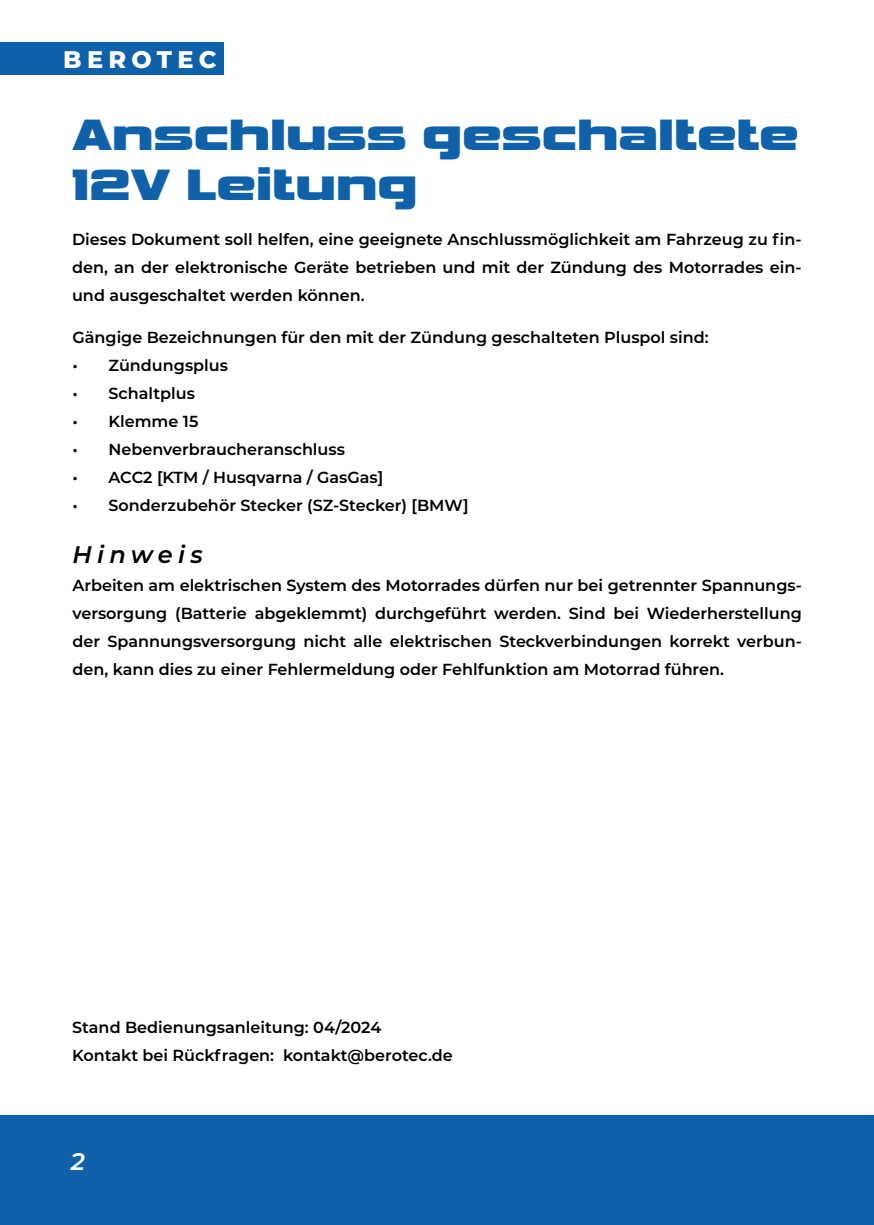
<style>
.page{position:relative;width:874px;height:1225px;background:#fff}
.page>*{position:absolute;margin:0;border:0;box-sizing:border-box;transform-origin:0 0}
.t1{font:700 46px/50px "Vipnagorgialla Rg";color:#0f61a9}
.t2{font:800 24px "Montserrat";letter-spacing:.22em;color:#fff}
.t3{font:italic 600 24px "Montserrat";letter-spacing:.22em;color:#000}
.t4{font:italic 600 24px "Montserrat";color:#fdfdfd}
.t5{font:600 16px/28px "Montserrat";color:#000;text-align:justify}
</style>
<div class="page">
<div style="left:0;top:1115px;width:873px;height:110px;background:#0f61a9"></div>
<div style="left:0;top:43px;width:223px;height:32px;background:#0f61a9"></div>
<h2 class="t2" style="left:63px;top:41px;width:155px">BEROTEC</h2>
<h1 class="t1" style="left:72px;top:106px;width:727px">Anschluss geschaltete<br>12V Leitung</h1>
<p class="t5" style="left:72px;top:224px;width:730px">Dieses Dokument soll helfen, eine geeignete Anschlussmöglichkeit am Fahrzeug zu fin&shy;den, an der elektronische Geräte betrieben und mit der Zündung des Motorrades ein&shy;und ausgeschaltet werden können.</p>
<p class="t5" style="left:72px;top:322px;width:637px">Gängige Bezeichnungen für den mit der Zündung geschalteten Pluspol sind:</p>
<p class="t5" style="left:72px;top:350px;width:157px">• Zündungsplus</p>
<p class="t5" style="left:72px;top:378px;width:124px">• Schaltplus</p>
<p class="t5" style="left:72px;top:406px;width:127px">• Klemme 15</p>
<p class="t5" style="left:72px;top:434px;width:274px">• Nebenverbraucheranschluss</p>
<p class="t5" style="left:72px;top:462px;width:312px">• ACC2 [KTM / Husqvarna / GasGas]</p>
<p class="t5" style="left:72px;top:490px;width:397px">• Sonderzubehör Stecker (SZ-Stecker) [BMW]</p>
<h2 class="t3" style="left:72px;top:537px;width:132px">Hinweis</h2>
<p class="t5" style="left:72px;top:570px;width:730px">Arbeiten am elektrischen System des Motorrades dürfen nur bei getrennter Spannungs&shy;versorgung (Batterie abgeklemmt) durchgeführt werden. Sind bei Wiederherstellung der Spannungsversorgung nicht alle elektrischen Steckverbindungen korrekt verbun&shy;den, kann dies zu einer Fehlermeldung oder Fehlfunktion am Motorrad führen.</p>
<p class="t5" style="left:72px;top:1013px;width:382px">Stand Bedienungsanleitung: 04/2024<br>Kontakt bei Rückfragen: kontakt@berotec.de</p>
<h2 class="t4" style="left:71px;top:1144px;width:15px">2</h2>
</div>
